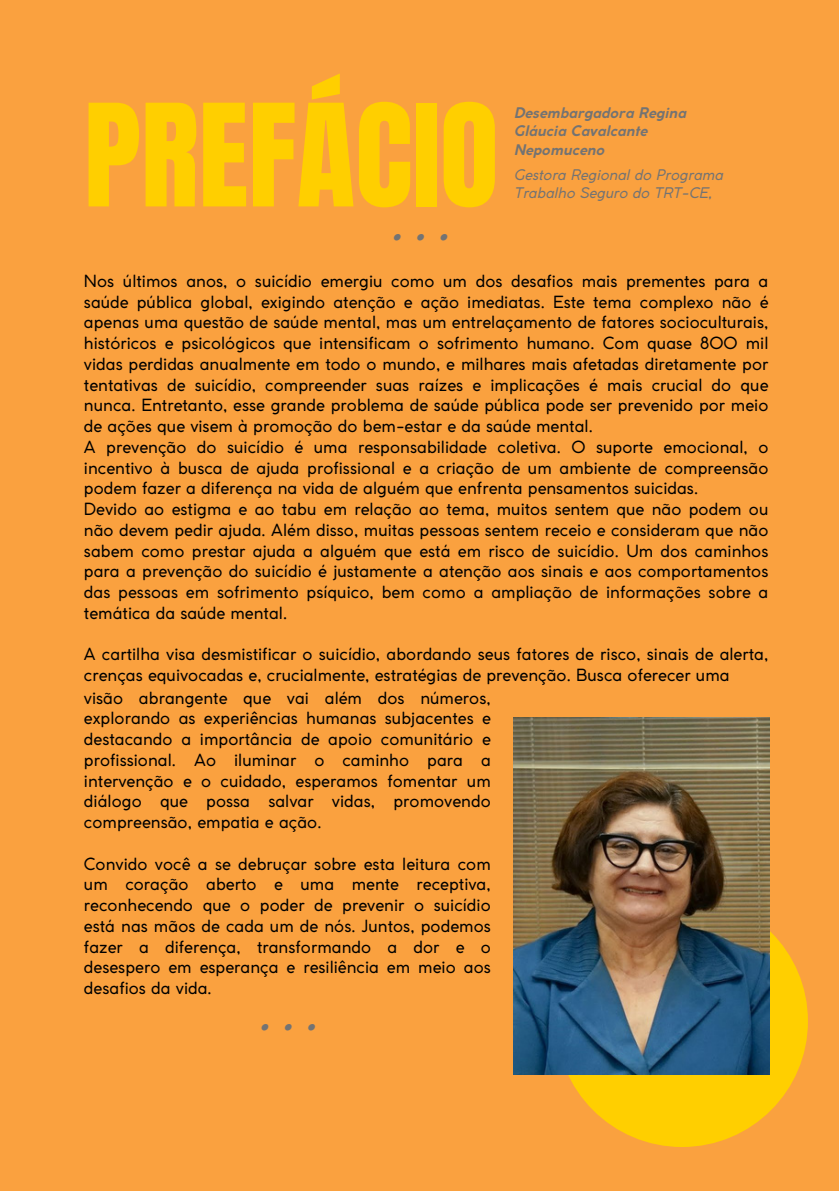
<style>
.page{position:relative;width:839px;height:1191px;background:#fff}
.page>*{position:absolute;margin:0;border:0;box-sizing:border-box;transform-origin:0 0}
.t1{font:120.8px "Anton";color:#ffcf00}
.t2{font:italic 700 40.4px "Coco Gothic";color:#737373}
.t3{font:16.6px/20.8px "Coco Gothic";color:#000}
.t4{font:italic 14.4px/18px "Coco Gothic";color:#737373}
.t5{font:italic 700 14.4px/18px "Coco Gothic";color:#737373}
</style>
<div class="page">
<div style="left:0;top:0;width:838px;height:1191px;background:#faa13f"></div>
<div style="left:556px;top:895px;width:251px;height:252px;background:#ffcf00;border-radius:50%"></div>
<img style="left:514px;top:717px;width:255px;height:357px">
<p class="t1" style="left:84px;top:69px;width:416px">PREFÁCIO</p>
<p class="t2" style="left:391px;top:210px;width:59px">...</p>
<h2 class="t5" style="left:514px;top:105px;width:174px">Desembargadora Regina<br>Gláucia Cavalcante<br>Nepomuceno</h2>
<h2 class="t4" style="left:514px;top:167px;width:211px">Gestora Regional do Programa<br>Trabalho Seguro do TRT-CE,</h2>
<h1 class="t3" style="left:84px;top:272px;width:686px">Nos últimos anos, o suicídio emergiu como um dos desafios mais prementes para a saúde pública global, exigindo atenção e ação imediatas. Este tema complexo não é apenas uma questão de saúde mental, mas um entrelaçamento de fatores socioculturais, históricos e psicológicos que intensificam o sofrimento humano. Com quase 800 mil vidas perdidas anualmente em todo o mundo, e milhares mais afetadas diretamente por tentativas de suicídio, compreender suas raízes e implicações é mais crucial do que nunca. Entretanto, esse grande problema de saúde pública pode ser prevenido por meio de ações que visem à promoção do bem-estar e da saúde mental.<br>A prevenção do suicídio é uma responsabilidade coletiva. O suporte emocional, o incentivo à busca de ajuda profissional e a criação de um ambiente de compreensão podem fazer a diferença na vida de alguém que enfrenta pensamentos suicidas.<br>Devido ao estigma e ao tabu em relação ao tema, muitos sentem que não podem ou não devem pedir ajuda. Além disso, muitas pessoas sentem receio e consideram que não sabem como prestar ajuda a alguém que está em risco de suicídio. Um dos caminhos para a prevenção do suicídio é justamente a atenção aos sinais e aos comportamentos das pessoas em sofrimento psíquico, bem como a ampliação de informações sobre a temática da saúde mental.</h1>
<h3 class="t3" style="left:84px;top:645px;width:686px">A cartilha visa desmistificar o suicídio, abordando seus fatores de risco, sinais de alerta, crenças equivocadas e, crucialmente, estratégias de prevenção. Busca oferecer uma</h3>
<h2 class="t3" style="left:84px;top:689px;width:408px;text-align:justify">visão abrangente que vai além dos números, explorando as experiências humanas subjacentes e destacando a importância de apoio comunitário e profissional. Ao iluminar o caminho para a intervenção e o cuidado, esperamos fomentar um diálogo que possa salvar vidas, promovendo compreensão, empatia e ação.</h2>
<h2 class="t3" style="left:84px;top:855px;width:408px;text-align:justify">Convido você a se debruçar sobre esta leitura com um coração aberto e uma mente receptiva, reconhecendo que o poder de prevenir o suicídio está nas mãos de cada um de nós. Juntos, podemos fazer a diferença, transformando a dor e o desespero em esperança e resiliência em meio aos desafios da vida.</h2>
<p class="t2" style="left:259px;top:1000px;width:59px">...</p>
</div>
